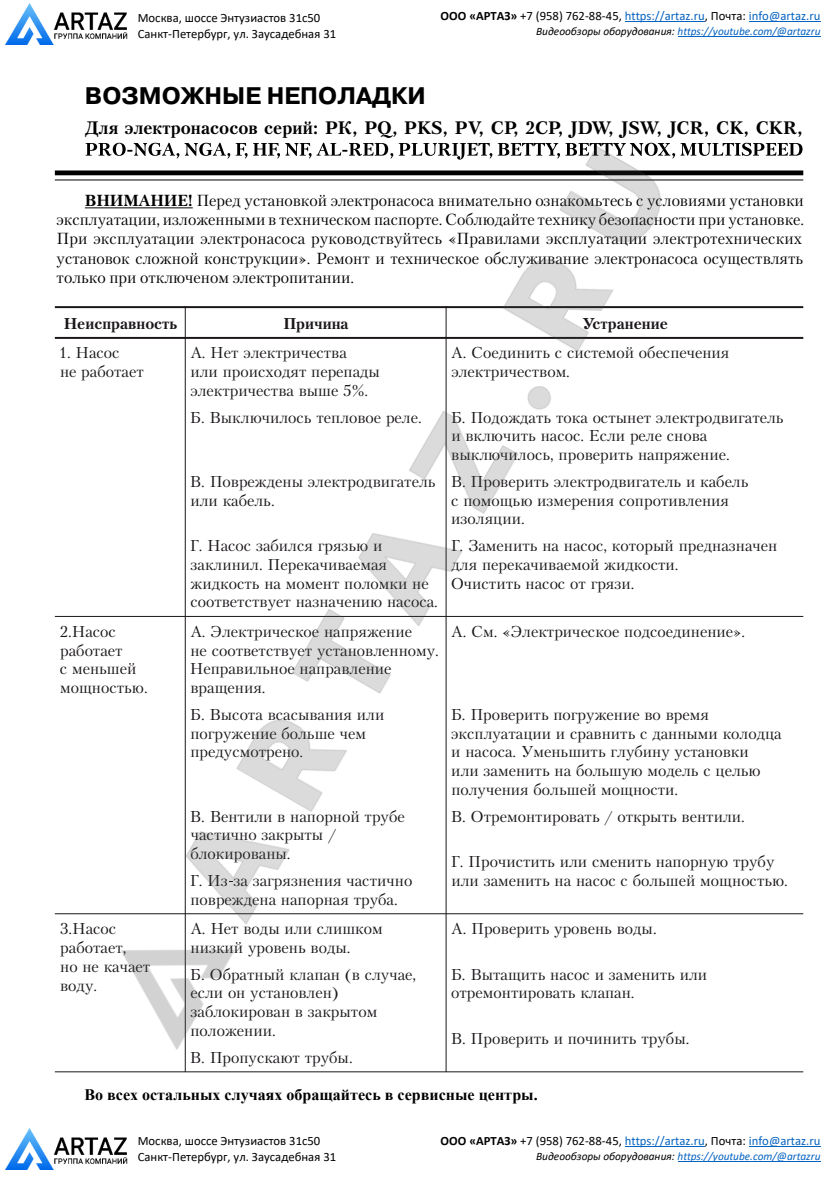
<style>
.page{position:relative;width:840px;height:1191px;background:#fff}
.page>*{position:absolute;margin:0;border:0;box-sizing:border-box;transform-origin:0 0}
.t1{font:700 24px "Pragmatica C";color:#000}
.t2{font:700 18px "Petersburg C";letter-spacing:.005em;color:#000}
.t3{font:16px/19.2px "Petersburg C";color:#000}
.t4{font:700 16px "Times New Roman";color:#000}
.t5{font:15.6px/18.8px "Petersburg C";color:#1a161a}
.t6{font:700 15.6px "Petersburg C";color:#1a161a}
.t7{font:12.6px "Calibri";color:#0563c1}
.t8{font:12.6px/16.6px "Calibri";color:#000}
.t9{font:italic 11.4px "Calibri";letter-spacing:-.005em;color:#0563c1}
.s1{font-weight:700;color:#000}
.s2{color:#000}
.s3{font-weight:700}
</style>
<div class="page">
<svg style="left:699px;top:143px;width:103px;height:13px"></svg>
<div style="left:55px;top:170px;width:747px;height:5px;background:#000"></div>
<hr style="left:55px;top:179px;width:747px;height:1px;background:#000">
<hr style="left:55px;top:306px;width:747px;height:2px;background:#1a161a">
<hr style="left:55px;top:337px;width:747px;height:2px;background:#1a161a">
<hr style="left:55px;top:616px;width:747px;height:1px;background:#1a161a">
<hr style="left:55px;top:913px;width:747px;height:1px;background:#1a161a">
<hr style="left:55px;top:1071px;width:747px;height:1px;background:#1a161a">
<hr style="left:185px;top:306px;width:1px;height:766px;background:#1a161a">
<hr style="left:445px;top:306px;width:1px;height:766px;background:#1a161a">
<hr style="left:624px;top:1146px;width:80px;height:1px;background:#0563c1">
<hr style="left:748px;top:1146px;width:72px;height:1px;background:#0563c1">
<hr style="left:677px;top:1161px;width:143px;height:1px;background:#0563c1">
<img style="left:6px;top:1128px;width:122px;height:41px">
<img style="left:76px;top:142px;width:623px;height:921px">
<hr style="left:624px;top:21px;width:80px;height:1px;background:#0563c1">
<hr style="left:748px;top:21px;width:72px;height:1px;background:#0563c1">
<hr style="left:677px;top:36px;width:143px;height:1px;background:#0563c1">
<img style="left:6px;top:4px;width:122px;height:41px">
<p class="t8" style="left:138px;top:10px;width:200px">Москва, шоссе Энтузиастов 31с50<br>Санкт-Петербург, ул. Заусадебная 31</p>
<p class="t7" style="left:440px;top:10px;width:381px"><span class="s1">ООО «АРТАЗ»</span> <span class="s2">+7 (958) 762-88-45,</span> https://artaz.ru<span class="s2">, Почта:</span> info@artaz.ru</p>
<p class="t9" style="left:536px;top:27px;width:286px"><span class="s2">Видеообзоры оборудования:</span> https://youtube.com/@artazru</p>
<h1 class="t1" style="left:85px;top:83px;width:342px">ВОЗМОЖНЫЕ НЕПОЛАДКИ</h1>
<p class="t2" style="left:85px;top:117px;width:719px">Для электронасосов серий: РК, PQ, PKS, PV, CP, 2CP, JDW, JSW, JCR, CK, CKR,</p>
<p class="t3" style="left:56px;top:191px;width:748px;text-indent:28px"><span class="s3">ВНИМАНИЕ!</span> Перед установкой электронасоса внимательно ознакомьтесь с условиями установки эксплуатации, изложенными в техническом паспорте. Соблюдайте технику безопасности при установке.<br>При эксплуатации электронасоса руководствуйтесь «Правилами эксплуатации электротехнических установок сложной конструкции». Ремонт и техническое обслуживание электронасоса осуществлять только при отключеном электропитании.</p>
<p class="t6" style="left:64px;top:314px;width:115px">Н ьтсонварпсие</p>
<p class="t6" style="left:283px;top:314px;width:67px">П ничир а</p>
<p class="t6" style="left:592px;top:314px;width:77px">иненартс е</p>
<p class="t6" style="left:582px;top:314px;width:14px">У</p>
<p class="t5" style="left:59px;top:343px;width:86px">Н. 1 соса<br>ен театобар</p>
<p class="t5" style="left:190px;top:343px;width:191px">А Н. те автсечирткелэ<br>или тядохсиорп ыдапереп<br>автсечирткелэ ыв ш е %5 .</p>
<p class="t5" style="left:190px;top:407px;width:233px">Б В. ы юлк ьсолич еоволпет . елер</p>
<p class="t5" style="left:190px;top:472px;width:247px">В П. жерво ынед ьлетагивдорткелэ<br>или . ьлебак</p>
<p class="t5" style="left:190px;top:536px;width:249px">Н. Г соса яслибаз юьзярг и<br>П. линилка з меавичакере яа<br>ж ьтсокди ан м мо тне молоп ик ен<br>теувтстевтоос юинечанзан . асосан</p>
<p class="t5" style="left:60px;top:622px;width:89px">Н. 2 соса<br>театобар<br>с м шьне йе м що юьтсон .</p>
<p class="t5" style="left:190px;top:622px;width:250px">А Э. еоксечирткел жярпан еине<br>ен теувтстевтоос моннелвонатсу . у<br>Н еоньливарпе еинелварпан<br>щарв . яине</p>
<p class="t5" style="left:190px;top:705px;width:196px">Б В. ы атос ысасв яинав или<br>жургоп еине шьлоб е меч<br>мсудерп . онерто</p>
<p class="t5" style="left:190px;top:806px;width:216px">В В. илитне в йонропан ебурт<br>ончитсач ырказ ыт /<br>ынавориколб .</p>
<p class="t5" style="left:190px;top:871px;width:224px">И. Г з аз яинензяргаз сач ончит<br>жервоп анед яанропан . абурт</p>
<p class="t5" style="left:60px;top:919px;width:92px">Н. 3 соса<br>, театобар<br>он ен теачак . удов</p>
<p class="t5" style="left:190px;top:919px;width:194px">А Н. т е ыдов или шилс мок<br>йикзин ьневору ыдов .</p>
<p class="t5" style="left:190px;top:964px;width:228px">Б О. ынтарб й алк нап в( , еачулс<br>илсе но )нелвонатсу<br>навориколбаз в ырказ мот<br>жолоп . иине</p>
<p class="t5" style="left:190px;top:1047px;width:164px">В П. юаксупор т ыбурт .</p>
<p class="t5" style="left:451px;top:343px;width:279px">А С. ьтинидео с метсис йо яинечепсебо<br>мовтсечирткелэ .</p>
<p class="t5" style="left:450px;top:407px;width:334px">Б П. жодо ьтад акот ытсо тен ьлетагивдорткелэ и юлкв ьтич Е. сосан илс елер авонс<br>ыв юлк п, ьсолич ьтиревор жярпан . еине</p>
<p class="t5" style="left:450px;top:472px;width:299px">В П. ьтиревор ьлетагивдорткелэ и ьлебак с моп що юь мзи яинере яинелвиторпос<br>. иицялози</p>
<p class="t5" style="left:450px;top:536px;width:328px">З. Г ма ьтине ан ыроток, сосан й нечанзандерп<br>ялд меавичакереп йо ж . итсокди<br>О ьтитсич сосан то . изярг</p>
<p class="t5" style="left:451px;top:622px;width:295px">А С. м Э«. еоксечирткел . »еиненидеосдоп</p>
<p class="t5" style="left:450px;top:705px;width:332px">Б П. ьтиревор жургоп еине ов мерв я<br>иицатаулпскэ и ьтинварс с ыннад м и ацдолок и У. асосан м шьне ьти унибулг иквонатсу<br>или маз ьтине ан шьлоб юу м ьледо с юьлец<br>яинечулоп шьлоб йе м що . итсон</p>
<p class="t5" style="left:450px;top:806px;width:295px">В О. мерт ьтаворитно / ыркто ьт . илитнев</p>
<p class="t5" style="left:450px;top:852px;width:338px">П. Г ьтитсичор или мс ьтине юунропан убурт<br>или маз ьтине ан сосан с шьлоб йе м що юьтсон .</p>
<p class="t5" style="left:451px;top:919px;width:207px">А П. ьтиревор ьневору ыдов .</p>
<p class="t5" style="left:450px;top:964px;width:258px">Б В. ы ща т ьти сосан и маз ьтине или<br>мерто ьтаворитно . напалк</p>
<p class="t5" style="left:450px;top:1028px;width:240px">В П. ьтиревор и ьтиничоп ыбурт .</p>
<p class="t4" style="left:84px;top:1083px;width:454px">Во всех остальных случаях обращайтесь в сервисные центры.</p>
<p class="t8" style="left:138px;top:1133px;width:200px">Москва, шоссе Энтузиастов 31с50<br>Санкт-Петербург, ул. Заусадебная 31</p>
<p class="t7" style="left:440px;top:1135px;width:381px"><span class="s1">ООО «АРТАЗ»</span> <span class="s2">+7 (958) 762-88-45,</span> https://artaz.ru<span class="s2">, Почта:</span> info@artaz.ru</p>
<p class="t9" style="left:536px;top:1151px;width:286px"><span class="s2">Видеообзоры оборудования:</span> https://youtube.com/@artazru</p>
</div>
